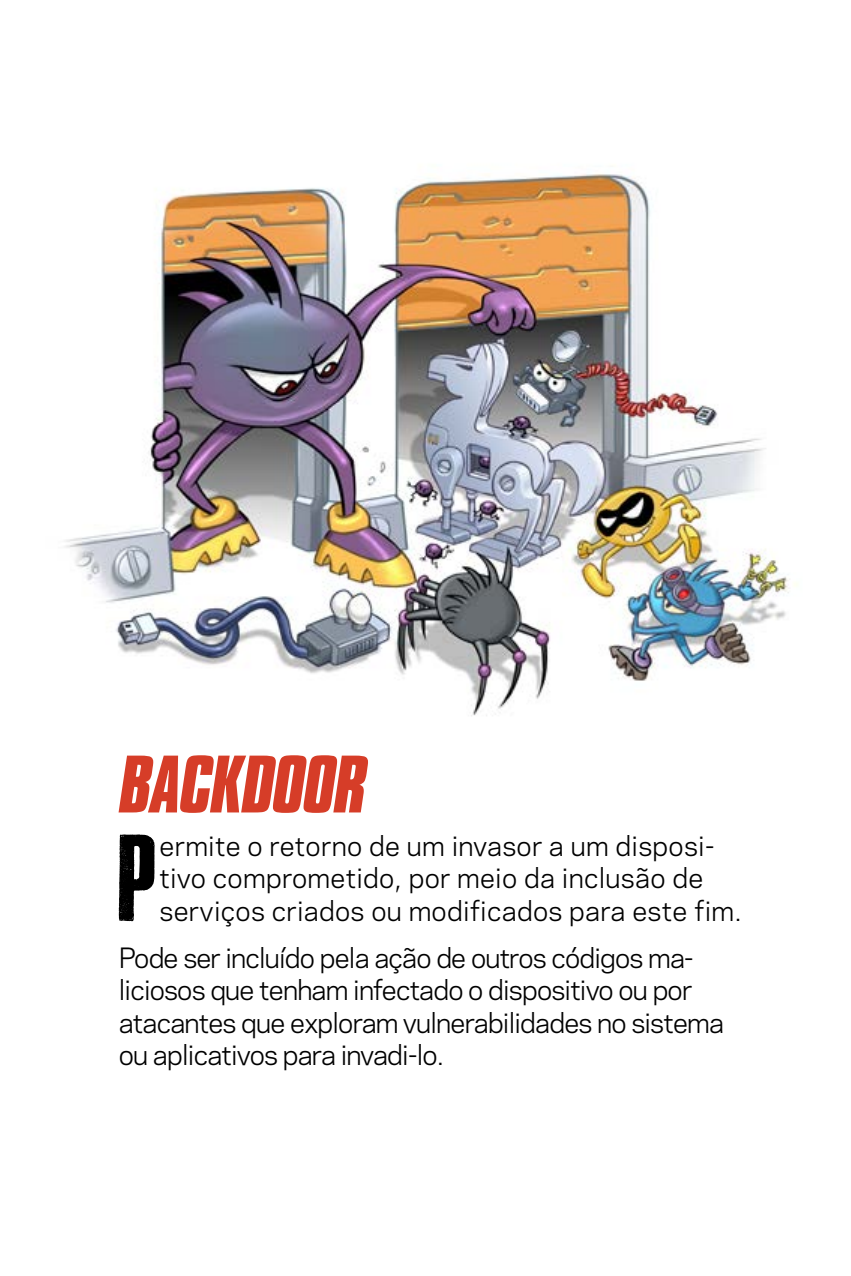
<style>
.page{position:relative;width:851px;height:1276px;background:#fff}
.page>*{position:absolute;margin:0;border:0;box-sizing:border-box;transform-origin:0 0}
.t1{font:103.25px "Cross Town";color:#000}
.t2{font:italic 700 70px "Compacta BT";letter-spacing:-.02em;color:#d63d28}
.t3{font:26.25px/32.5px "Galaxie Polaris";letter-spacing:-.03em;color:#000}
.t4{font:26.25px/32.5px "Galaxie Polaris";letter-spacing:.01em;color:#000}
</style>
<div class="page">
<img style="left:65px;top:174px;width:733px;height:542px">
<h2 class="t2" style="left:120px;top:742px;width:248px">BACKDOOR</h2>
<h1 class="t1" style="left:119px;top:833px;width:40px">P</h1>
<p class="t4" style="left:159px;top:828px;width:583px">ermite o retorno de um invasor a um disposi&shy;tivo comprometido, por meio da inclusão de serviços criados ou modificados para este fim.</p>
<p class="t3" style="left:119px;top:940px;width:606px">Pode ser incluído pela ação de outros códigos ma&shy;liciosos que tenham infectado o dispositivo ou por atacantes que exploram vulnerabilidades no sistema ou aplicativos para invadi-lo.</p>
</div>
